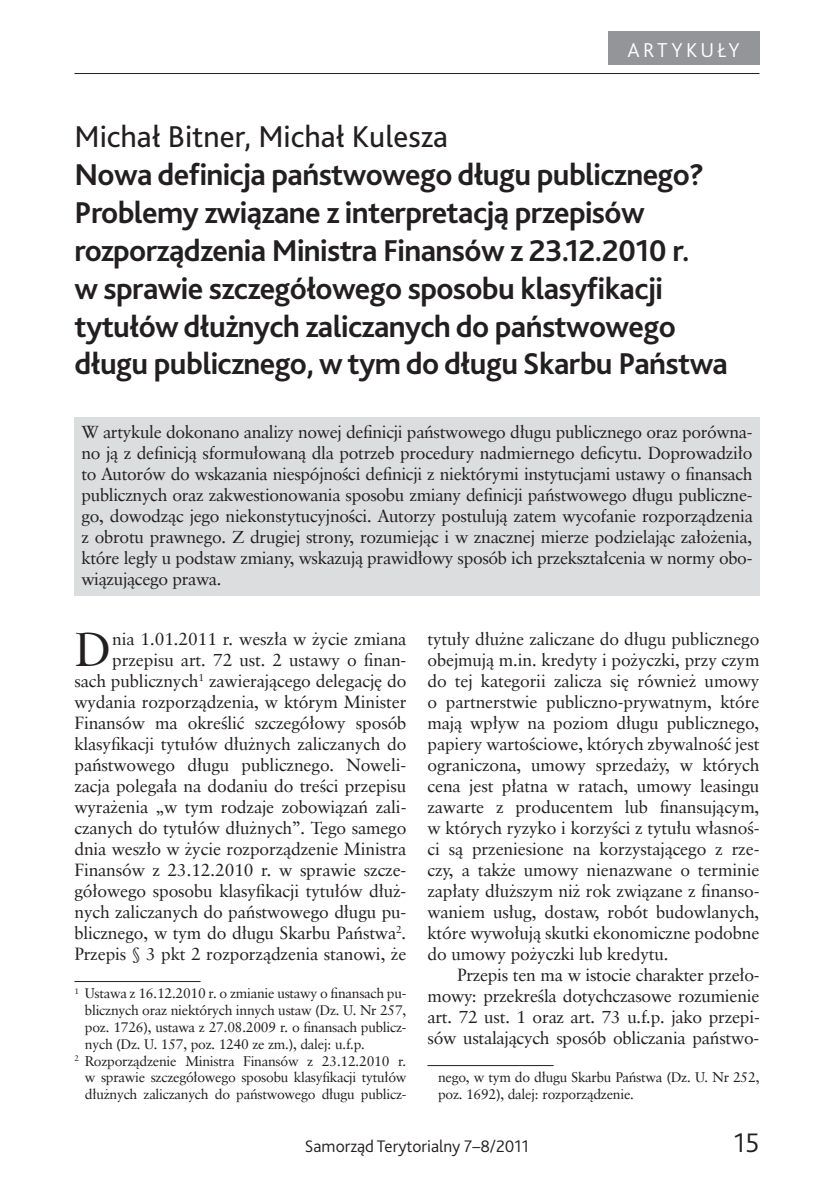
<style>
.page{position:relative;width:834px;height:1191px;background:#fff}
.page>*{position:absolute;margin:0;border:0;box-sizing:border-box;transform-origin:0 0}
.t1{font:47.6px "Class Garmnd EU";color:#231f20}
.t2{font:700 31.5px/37.8px "Bliss 2";letter-spacing:-.02em;color:#231f20}
.t3{font:31.5px "Bliss 2";color:#231f20}
.t4{font:300 28px "Bliss 2";color:#231f20}
.t5{font:300 21px "Bliss 2";letter-spacing:.15em;color:#fff}
.t6{font:17.5px/21px "Class Garmnd EU";letter-spacing:-.01em;color:#231f20;text-align:justify}
.t7{font:300 17.5px "Bliss 2";color:#231f20}
.t8{font:14px/16.8px "Class Garmnd EU";letter-spacing:-.02em;color:#231f20}
</style>
<div class="page">
<div style="left:607px;top:31px;width:152px;height:34px;background:#939598"></div>
<hr style="left:74px;top:73px;width:685px;height:1px;background:#231f20">
<hr style="left:74px;top:981px;width:126px;height:1px;background:#231f20">
<hr style="left:427px;top:1065px;width:126px;height:1px;background:#231f20">
<div style="left:74px;top:417px;width:685px;height:178px;background:#dcdddf"></div>
<p class="t5" style="left:627px;top:37px;width:113px">Art ykuły</p>
<h2 class="t3" style="left:74px;top:117px;width:375px">Michał Bitner, Michał Kulesza</h2>
<p class="t2" style="left:74px;top:155px;width:655px">Nowa definicja państwowego długu publicznego?<br>Problemy związane z interpretacją przepisów rozporządzenia Ministra Finansów z 23.12.2010 r.<br>w sprawie szczegółowego sposobu klasyfikacji tytułów dłużnych zaliczanych do państwowego długu publicznego, w tym do długu Skarbu Państwa</p>
<p class="t6" style="left:81px;top:421px;width:673px">W artykule dokonano analizy nowej definicji państwowego długu publicznego oraz porówna&shy;no ją z definicją sformułowaną dla potrzeb procedury nadmiernego deficytu. Doprowadziło to Autorów do wskazania niespójności definicji z niektórymi instytucjami ustawy o finansach publicznych oraz zakwestionowania sposobu zmiany definicji państwowego długu publiczne&shy;go, dowodząc jego niekonstytucyjności. Autorzy postulują zatem wycofanie rozporządzenia z obrotu prawnego. Z drugiej strony, rozumiejąc i w znacznej mierze podzielając założenia, które legły u podstaw zmiany, wskazują prawidłowy sposób ich przekształcenia w normy obo&shy;wiązującego prawa.</p>
<p class="t6" style="left:74px;top:628px;width:333px;text-align:right">nia 1.01.2011 r. weszła w życie zmiana przepisu art. 72 ust. 2 ustawy o finan-<br>sach publicznych<sup>1</sup> zawierającego delegację do wydania rozporządzenia, w którym Minister Finansów ma określić szczegółowy sposób klasyfikacji tytułów dłużnych zaliczanych do państwowego długu publicznego. Noweli&shy;zacja polegała na dodaniu do treści przepisu wyrażenia „w tym rodzaje zobowiązań zali&shy;czanych do tytułów dłużnych”. Tego samego dnia weszło w życie rozporządzenie Ministra Finansów z 23.12.2010 r. w sprawie szcze&shy;gółowego sposobu klasyfikacji tytułów dłuż&shy;nych zaliczanych do państwowego długu pu&shy;blicznego, w tym do długu Skarbu Państwa<sup>2</sup>.<br>Przepis § 3 pkt 2 rozporządzenia stanowi, że</p>
<p class="t8" style="left:74px;top:985px;width:333px"><sup>1</sup> Ustawa z 16.12.2010 r. o zmianie ustawy o finansach pu-</p>
<p class="t8" style="left:85px;top:1002px;width:323px">blicznych oraz niektórych innych ustaw (Dz. U. Nr 257,</p>
<p class="t8" style="left:85px;top:1018px;width:323px">poz. 1726), ustawa z 27.08.2009 r. o finansach publicz-</p>
<p class="t8" style="left:85px;top:1035px;width:281px">nych (Dz. U. 157, poz. 1240 ze zm.), dalej: u.f.p.</p>
<p class="t8" style="left:74px;top:1052px;width:333px"><sup>2</sup> Rozporządzenie Ministra Finansów z 23.12.2010 r.</p>
<p class="t8" style="left:85px;top:1069px;width:323px">w sprawie szczegółowego sposobu klasyfikacji tytułów</p>
<p class="t8" style="left:85px;top:1086px;width:323px">dłużnych zaliczanych do państwowego długu publicz-</p>
<h1 class="t1" style="left:74px;top:620px;width:38px">D</h1>
<p class="t6" style="left:427px;top:628px;width:333px">tytuły dłużne zaliczane do długu publicznego obejmują m.in. kredyty i pożyczki, przy czym do tej kategorii zalicza się również umowy o partnerstwie publiczno-prywatnym, które mają wpływ na poziom długu publicznego, papiery wartościowe, których zbywalność jest ograniczona, umowy sprzedaży, w których cena jest płatna w ratach, umowy leasingu zawarte z producentem lub finansującym, w których ryzyko i korzyści z tytułu własnoś&shy;ci są przeniesione na korzystającego z rze&shy;czy, a także umowy nienazwane o terminie zapłaty dłuższym niż rok związane z finanso&shy;waniem usług, dostaw, robót budowlanych, które wywołują skutki ekonomiczne podobne do umowy pożyczki lub kredytu.</p>
<p class="t6" style="left:427px;top:964px;width:334px;text-indent:30px">Przepis ten ma w istocie charakter przeło&shy;mowy: przekreśla dotychczasowe rozumienie art. 72 ust. 1 oraz art. 73 u.f.p. jako przepi&shy;sów ustalających sposób obliczania państwo-</p>
<p class="t8" style="left:438px;top:1069px;width:323px">nego, w tym do długu Skarbu Państwa (Dz. U. Nr 252, poz. 1692), dalej: rozporządzenie.</p>
<p class="t7" style="left:305px;top:1135px;width:225px">Samorząd Terytorialny 7–8/2011</p>
<h3 class="t4" style="left:733px;top:1125px;width:27px">15</h3>
</div>
